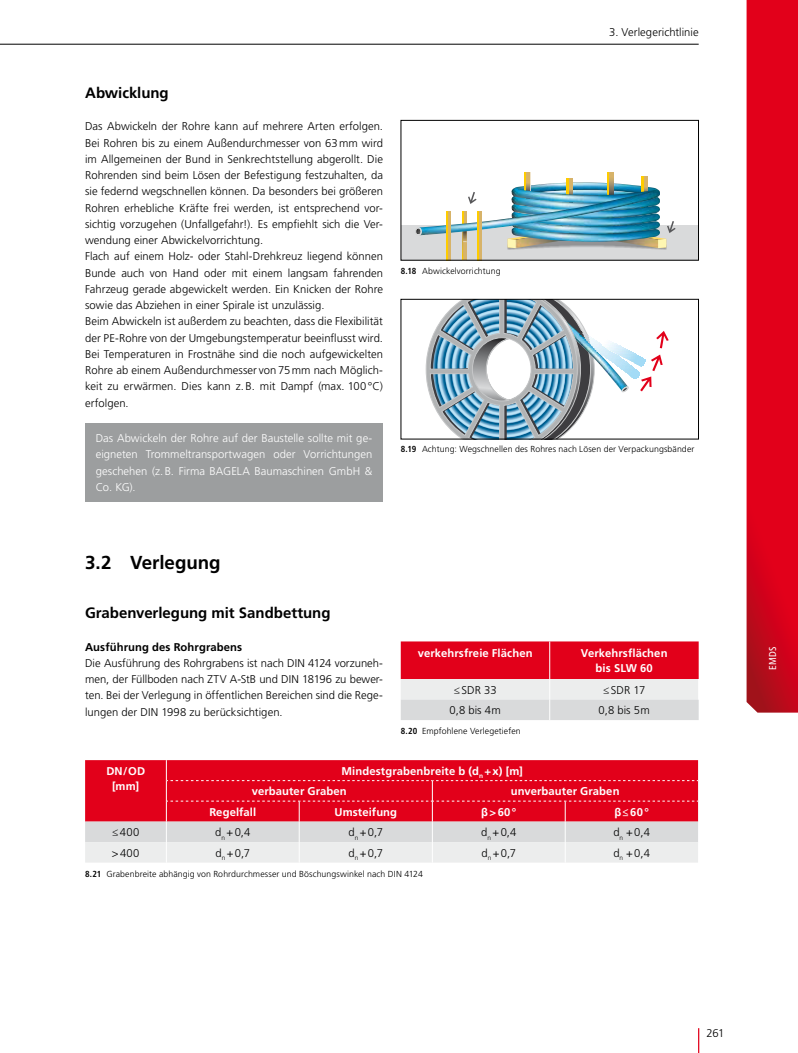
<style>
.page{position:relative;width:798px;height:1053px;background:#fff}
.page>*{position:absolute;margin:0;border:0;box-sizing:border-box;transform-origin:0 0}
.t1{font:700 18.75px "Frutiger LT Std";letter-spacing:-.005em;color:#000}
.t2{font:700 15px "Frutiger LT Std";letter-spacing:-.005em;color:#000}
.t3{font:300 11.25px/16.2px "Frutiger LT Std";letter-spacing:.005em;color:#000}
.t4{font:700 11.25px/15px "Frutiger LT Std";letter-spacing:.01em;color:#fff;text-align:center}
.t5{font:300 11.25px/16.2px "Frutiger LT Std";color:#fff;text-align:justify}
.t6{font:700 11.25px "Frutiger LT Std";letter-spacing:.01em;color:#000}
.t7{font:condensed 10px "Frutiger LT Std";color:#fff}
.t8{font:300 8.75px "Frutiger LT Std";letter-spacing:.01em;color:#000}
.s1{font-weight:700;font-stretch:condensed}
.s2{font-family:"Arial"}
</style>
<div class="page">
<hr style="left:697px;top:1028px;width:2px;height:24px;background:#e2001a">
<hr style="left:0;top:44px;width:698px;height:1px;background:#000">
<svg style="left:746px;top:0;width:51px;height:712px;background:#dd0a22"></svg>
<svg style="left:400px;top:641px;width:299px;height:79px;background:#e27885"></svg>
<svg style="left:85px;top:760px;width:612px;height:102px;background:#e25e6d"></svg>
<div style="left:85px;top:423px;width:298px;height:78px;background:#9c9e9f"></div>
<img style="left:514px;top:182px;width:141px;height:6px">
<div style="left:401px;top:225px;width:296px;height:35px;background:#d9dadb"></div>
<img style="left:462px;top:235px;width:1px;height:23px">
<hr style="left:566px;top:178px;width:3px;height:33px;background:#fecc00">
<img style="left:569px;top:178px;width:3px;height:10px">
<hr style="left:607px;top:172px;width:2px;height:33px;background:#fecc00">
<img style="left:609px;top:172px;width:4px;height:16px">
<hr style="left:641px;top:176px;width:3px;height:33px;background:#fecc00">
<img style="left:644px;top:176px;width:3px;height:12px">
<hr style="left:524px;top:172px;width:2px;height:33px;background:#fecc00">
<img style="left:526px;top:172px;width:4px;height:16px">
<img style="left:463px;top:235px;width:3px;height:23px">
<img style="left:511px;top:188px;width:148px;height:3px">
<img style="left:419px;top:191px;width:240px;height:44px">
<div style="left:415px;top:227px;width:6px;height:9px;border:1px solid #d9dadb;border-radius:50%"></div>
<div style="left:415px;top:228px;width:6px;height:7px;border:1px solid #d9dadb;border-radius:50%"></div>
<hr style="left:446px;top:211px;width:2px;height:49px;background:#fecc00">
<hr style="left:477px;top:211px;width:2px;height:49px;background:#fecc00">
<hr style="left:448px;top:211px;width:2px;height:49px;background:#d7b369">
<hr style="left:479px;top:211px;width:2px;height:49px;background:#d7b369">
<svg style="left:468px;top:192px;width:8px;height:12px"></svg>
<img style="left:507px;top:221px;width:168px;height:29px">
<div style="left:400px;top:120px;width:298px;height:140px;border:1px solid #000"></div>
<svg style="left:425px;top:301px;width:243px;height:136px"></svg>
<div style="left:400px;top:299px;width:298px;height:140px;border:1px solid #000"></div>
<p class="t3" style="left:609px;top:24px;width:91px">3. Verlegerichtlinie</p>
<h2 class="t2" style="left:85px;top:84px;width:85px">Abwicklung</h2>
<p class="t3" style="left:85px;top:118px;width:299px">Das Abwickeln der Rohre kann auf mehrere Arten erfolgen.<br>Bei Rohren bis zu einem Außendurchmesser von 63mm wird im Allgemeinen der Bund in Senkrechtstellung abgerollt. Die Rohrenden sind beim Lösen der Befestigung festzuhalten, da sie federnd wegschnellen können. Da besonders bei größeren Rohren erhebliche Kräfte frei werden, ist entsprechend vor&shy;sichtig vorzugehen (Unfallgefahr!). Es empfiehlt sich die Ver&shy;wendung einer Abwickelvorrichtung.<br>Flach auf einem Holz- oder Stahl-Drehkreuz liegend können Bunde auch von Hand oder mit einem langsam fahrenden Fahrzeug gerade abgewickelt werden. Ein Knicken der Rohre sowie das Abziehen in einer Spirale ist unzulässig.<br>Beim Abwickeln ist außerdem zu beachten, dass die Flexibilität der PE-Rohre von der Umgebungstemperatur beeinflusst wird.<br>Bei Temperaturen in Frostnähe sind die noch aufgewickelten Rohre ab einem Außendurchmesser von 75mm nach Möglich&shy;keit zu erwärmen. Dies kann z.B. mit Dampf (max. 100°C) erfolgen.</p>
<p class="t5" style="left:96px;top:430px;width:278px">Das Abwickeln der Rohre auf der Baustelle sollte mit ge&shy;eigneten Trommeltransportwagen oder Vorrichtungen geschehen (z.B. Firma BAGELA Baumaschinen GmbH &amp; Co. KG).</p>
<p class="t8" style="left:400px;top:265px;width:101px"><span class="s1">8.18</span> Abwickelvorrichtung</p>
<p class="t8" style="left:400px;top:444px;width:295px"><span class="s1">8.19</span> Achtung: Wegschnellen des Rohres nach Lösen der Verpackungsbänder</p>
<h1 class="t1" style="left:85px;top:551px;width:137px">3.2 Verlegung</h1>
<h2 class="t2" style="left:85px;top:604px;width:247px">Grabenverlegung mit Sandbettung</h2>
<p class="t6" style="left:85px;top:640px;width:158px">Ausführung des Rohrgrabens</p>
<p class="t3" style="left:85px;top:655px;width:299px;text-align:justify">Die Ausführung des Rohrgrabens ist nach DIN 4124 vorzuneh&shy;men, der Füllboden nach ZTV A-StB und DIN 18196 zu bewer&shy;ten. Bei der Verlegung in öffentlichen Bereichen sind die Rege&shy;lungen der DIN 1998 zu berücksichtigen.</p>
<p class="t4" style="left:418px;top:645px;width:116px">verkehrsfreie Flächen</p>
<p class="t4" style="left:580px;top:645px;width:88px">Verkehrsflächen bis SLW 60</p>
<p class="t3" style="left:453px;top:681px;width:44px">≤SDR 33</p>
<p class="t3" style="left:603px;top:681px;width:44px">≤SDR 17</p>
<p class="t3" style="left:449px;top:702px;width:53px">0,8 bis 4m</p>
<p class="t3" style="left:598px;top:702px;width:53px">0,8 bis 5m</p>
<p class="t8" style="left:400px;top:725px;width:121px"><span class="s1">8.20</span> Empfohlene Verlegetiefen</p>
<p class="t4" style="left:106px;top:763px;width:40px">DN/OD [mm]</p>
<p class="t4" style="left:252px;top:760px;width:272px;line-height:20.5px;text-align:left;text-indent:89px">Mindestgrabenbreite b (d<sub>n</sub> +x) [m] verbauter Graben</p>
<p class="t4" style="left:510px;top:783px;width:110px">unverbauter Graben</p>
<p class="t4" style="left:209px;top:804px;width:48px">Regelfall</p>
<p class="t4" style="left:334px;top:804px;width:64px">Umsteifung</p>
<p class="t4" style="left:481px;top:804px;width:37px"><span class="s2">β</span>&gt;60°</p>
<p class="t4" style="left:614px;top:804px;width:36px"><span class="s2">β</span>≤60°</p>
<p class="t3" style="left:112px;top:824px;width:29px">≤400</p>
<p class="t3" style="left:215px;top:824px;width:37px">d<sub>n</sub> +0,4</p>
<p class="t3" style="left:348px;top:824px;width:36px">d<sub>n</sub> +0,7</p>
<p class="t3" style="left:481px;top:824px;width:37px">d<sub>n</sub> +0,4</p>
<p class="t3" style="left:613px;top:824px;width:38px">d<sub>n</sub> +0,4</p>
<p class="t3" style="left:112px;top:844px;width:29px">&gt;400</p>
<p class="t3" style="left:215px;top:844px;width:36px">d<sub>n</sub> +0,7</p>
<p class="t3" style="left:348px;top:844px;width:36px">d<sub>n</sub> +0,7</p>
<p class="t3" style="left:481px;top:844px;width:36px">d<sub>n</sub> +0,7</p>
<p class="t3" style="left:613px;top:844px;width:38px">d<sub>n</sub> +0,4</p>
<p class="t8" style="left:85px;top:869px;width:339px"><span class="s1">8.21</span> Grabenbreite abhängig von Rohrdurchmesser und Böschungswinkel nach DIN 4124</p>
<p class="t7" style="left:766px;top:669px;width:25px;rotate:-90deg">EMDS</p>
<p class="t3" style="left:706px;top:1024px;width:19px">261</p>
</div>
